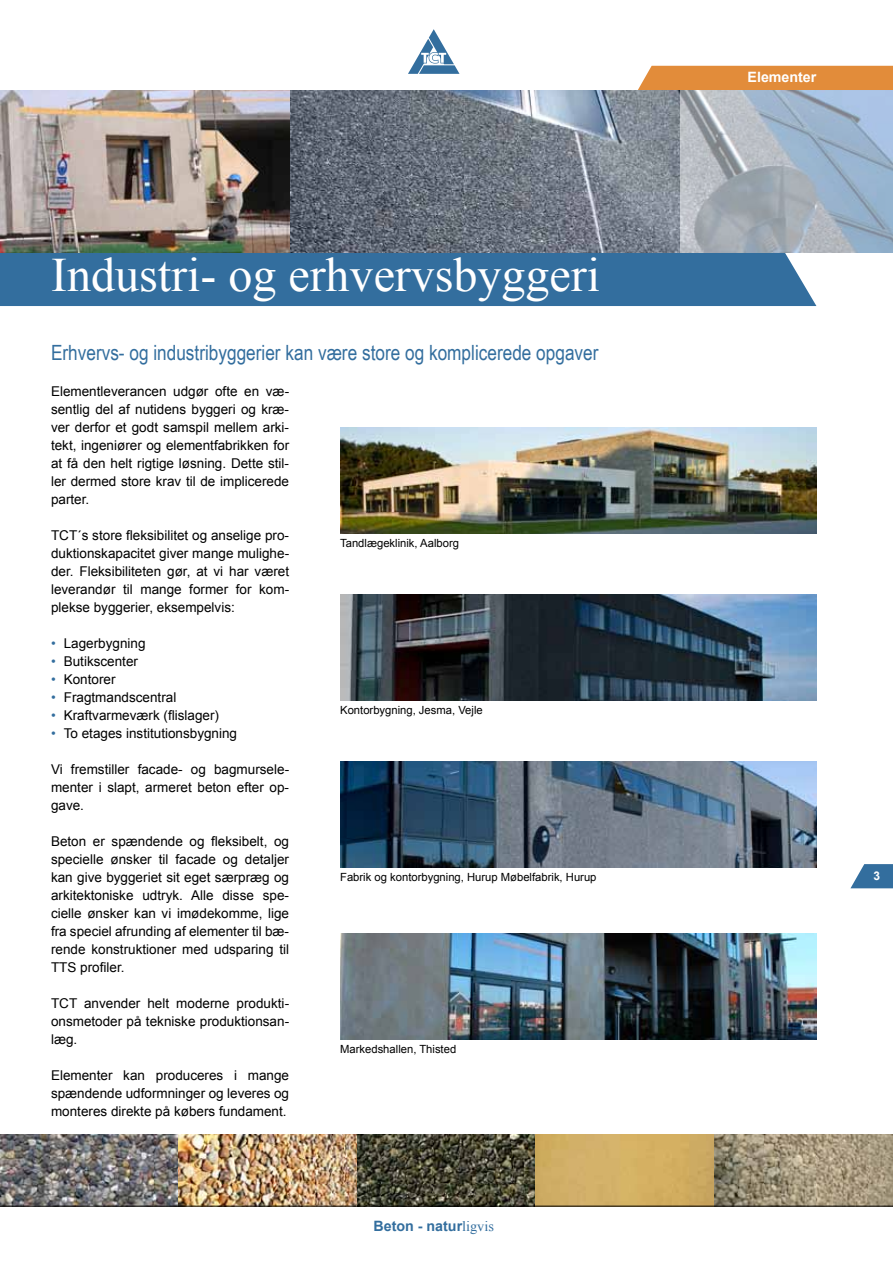
<style>
.page{position:relative;width:893px;height:1263px;background:#fff}
.page>*{position:absolute;margin:0;border:0;box-sizing:border-box;transform-origin:0 0}
.t1{font:48px "Times New Roman";color:#fff}
.t2{font:21px "Arial Narrow";color:#336e9e}
.t3{font:700 14.25px "Arial";color:#336e9e}
.t4{font:700 14.25px "Arial";color:#fff}
.t5{font:13.5px/18px "Arial";color:#000;text-align:justify}
.t6{font:700 12px "Arial";color:#fff}
.t7{font:11.25px "Arial";color:#000}
.s1{color:#336e9e}
.s2{font-family:"Times New Roman";font-weight:400}
</style>
<div class="page">
<div style="left:0;top:252px;width:816px;height:54px;background:#336e9e"></div>
<img style="left:0;top:1134px;width:179px;height:72px">
<img style="left:179px;top:1134px;width:178px;height:72px">
<svg style="left:357px;top:1134px;width:179px;height:72px;background:#494737"></svg>
<div style="left:536px;top:1134px;width:178px;height:72px;background:#d2b064"></div>
<svg style="left:714px;top:1134px;width:179px;height:72px;background:#9e9279"></svg>
<img style="left:289px;top:90px;width:391px;height:162px">
<svg style="left:680px;top:90px;width:213px;height:162px;background:#a4b2c2"></svg>
<img style="left:0;top:90px;width:289px;height:162px">
<svg style="left:850px;top:864px;width:43px;height:24px"></svg>
<div style="left:638px;top:66px;width:255px;height:24px;background:#e28c3a"></div>
<hr style="left:0;top:1206px;width:893px;height:1px;background:#000">
<svg style="left:408px;top:29px;width:51px;height:45px"></svg>
<img style="left:340px;top:427px;width:476px;height:107px">
<img style="left:340px;top:594px;width:476px;height:106px">
<img style="left:340px;top:933px;width:476px;height:107px">
<img style="left:340px;top:761px;width:476px;height:106px">
<h1 class="t1" style="left:51px;top:242px;width:551px">Industri- og erhvervsbyggeri</h1>
<h2 class="t2" style="left:51px;top:337px;width:549px">Erhvervs- og industribyggerier kan være store og komplicerede opgaver</h2>
<p class="t5" style="left:51px;top:382px;width:240px">Elementleverancen udgør ofte en væ&shy;sentlig del af nutidens byggeri og kræ&shy;ver derfor et godt samspil mellem arki&shy;tekt, ingeniører og elementfabrikken for at få den helt rigtige løsning. Dette stil&shy;ler dermed store krav til de implicerede parter.</p>
<p class="t5" style="left:51px;top:526px;width:240px">TCT´s store fleksibilitet og anselige pro&shy;duktionskapacitet giver mange mulighe&shy;der. Fleksibiliteten gør, at vi har været leverandør til mange former for kom&shy;plekse byggerier, eksempelvis:</p>
<p class="t5" style="left:51px;top:634px;width:96px"><span class="s1">•</span> Lagerbygning</p>
<p class="t5" style="left:51px;top:652px;width:89px"><span class="s1">•</span> Butikscenter</p>
<p class="t5" style="left:51px;top:670px;width:66px"><span class="s1">•</span> Kontorer</p>
<p class="t5" style="left:51px;top:688px;width:127px"><span class="s1">•</span> Fragtmandscentral</p>
<p class="t5" style="left:51px;top:706px;width:170px"><span class="s1">•</span> Kraftvarmeværk (flislager)</p>
<p class="t5" style="left:51px;top:724px;width:188px"><span class="s1">•</span> To etages institutionsbygning</p>
<p class="t5" style="left:51px;top:760px;width:240px">Vi fremstiller facade- og bagmursele&shy;menter i slapt, armeret beton efter op&shy;gave.</p>
<p class="t5" style="left:51px;top:832px;width:240px">Beton er spændende og fleksibelt, og specielle ønsker til facade og detaljer kan give byggeriet sit eget særpræg og arkitektoniske udtryk. Alle disse spe&shy;cielle ønsker kan vi imødekomme, lige fra speciel afrunding af elementer til bæ&shy;rende konstruktioner med udsparing til TTS profiler.</p>
<p class="t5" style="left:51px;top:994px;width:240px">TCT anvender helt moderne produkti&shy;onsmetoder på tekniske produktionsan&shy;læg.</p>
<p class="t5" style="left:51px;top:1066px;width:240px">Elementer kan produceres i mange spændende udformninger og leveres og monteres direkte på købers fundament.</p>
<p class="t7" style="left:340px;top:536px;width:120px">Tandlægeklinik, Aalborg</p>
<p class="t7" style="left:340px;top:703px;width:144px">Kontorbygning, Jesma, Vejle</p>
<p class="t7" style="left:340px;top:870px;width:258px">Fabrik og kontorbygning, Hurup Møbelfabrik, Hurup</p>
<p class="t7" style="left:340px;top:1042px;width:118px">Markedshallen, Thisted</p>
<p class="t3" style="left:374px;top:1216px;width:122px">Beton - natur<span class="s2">ligvis</span></p>
<p class="t4" style="left:747px;top:68px;width:70px">Elementer</p>
<p class="t6" style="left:873px;top:868px;width:8px">3</p>
</div>
